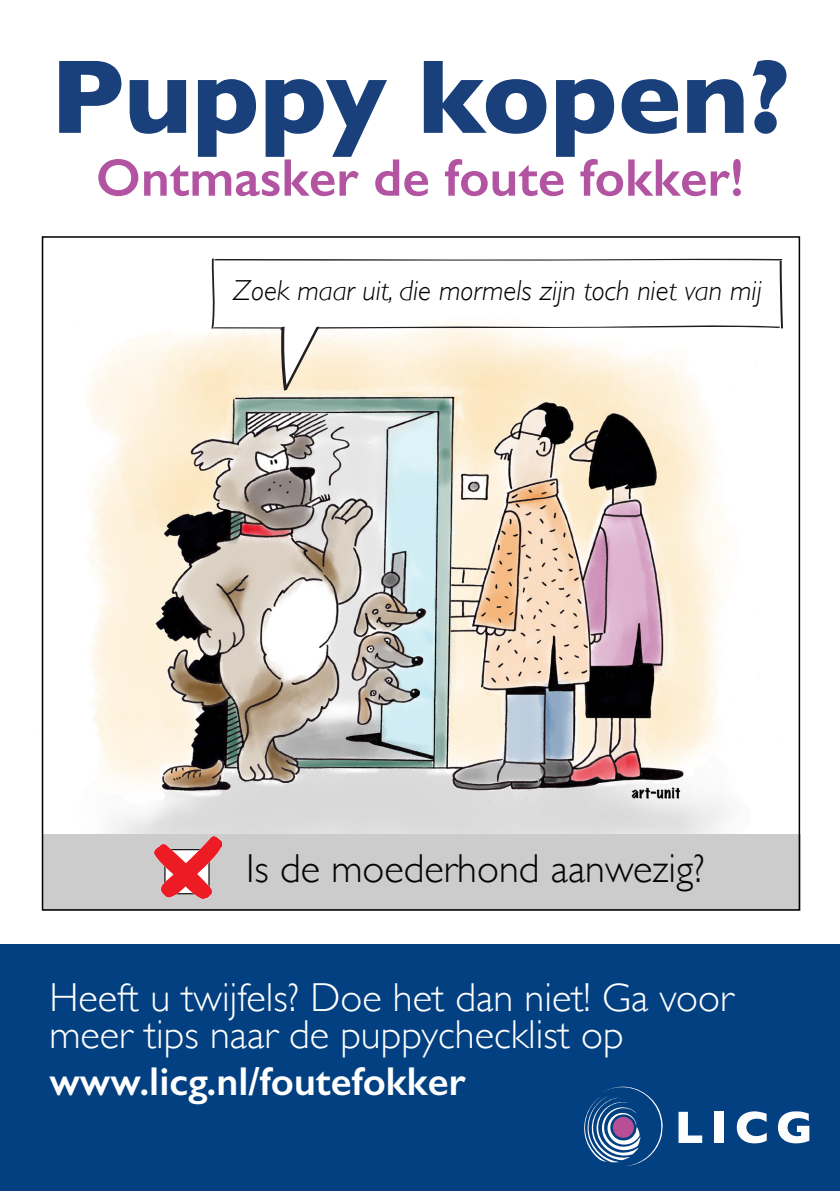
<style>
.page{position:relative;width:840px;height:1191px;background:#fff}
.page>*{position:absolute;margin:0;border:0;box-sizing:border-box;transform-origin:0 0}
.t1{font:700 106.2px "Gill Sans";color:#19407a}
.t2{font:600 53px "Gill Sans";color:#b254a1}
.t3{font:300 40.4px "Gill Sans";color:#fff}
.t4{font:600 40.4px "Gill Sans";color:#fff}
.t5{font:300 40.4px "Gill Sans";color:#040503}
.t6{font:italic 300 29px "Gill Sans";color:#000}
</style>
<div class="page">
<div style="left:0;top:944px;width:839px;height:247px;background:#024081"></div>
<img style="left:41px;top:311px;width:742px;height:571px">
<div style="left:43px;top:834px;width:757px;height:76px;background:#ccc"></div>
<img style="left:154px;top:836px;width:67px;height:62px">
<svg style="left:211px;top:258px;width:571px;height:133px"></svg>
<svg style="left:584px;top:1086px;width:79px;height:80px"></svg>
<div style="left:612px;top:1116px;width:21px;height:21px;background:#b84e95;border-radius:50%"></div>
<svg style="left:678px;top:1111px;width:23px;height:32px"></svg>
<div style="left:714px;top:1111px;width:9px;height:32px;background:#fff"></div>
<svg style="left:736px;top:1111px;width:30px;height:32px"></svg>
<svg style="left:777px;top:1111px;width:31px;height:32px"></svg>
<p class="t1" style="left:50px;top:13px;width:740px">Puppy kopen?</p>
<p class="t2" style="left:96px;top:146px;width:649px">Ontmasker de foute fokker!</p>
<p class="t6" style="left:232px;top:274px;width:530px">Zoek maar uit, die mormels zijn toch niet van mij</p>
<p class="t5" style="left:246px;top:837px;width:460px">Is de moederhond aanwezig?</p>
<p class="t3" style="left:49px;top:966px;width:685px">Heeft u twijfels? Doe het dan niet! Ga voor</p>
<p class="t3" style="left:49px;top:1002px;width:575px">meer tips naar de puppychecklist op</p>
<p class="t4" style="left:49px;top:1057px;width:417px">www.licg.nl/foutefokker</p>
</div>
